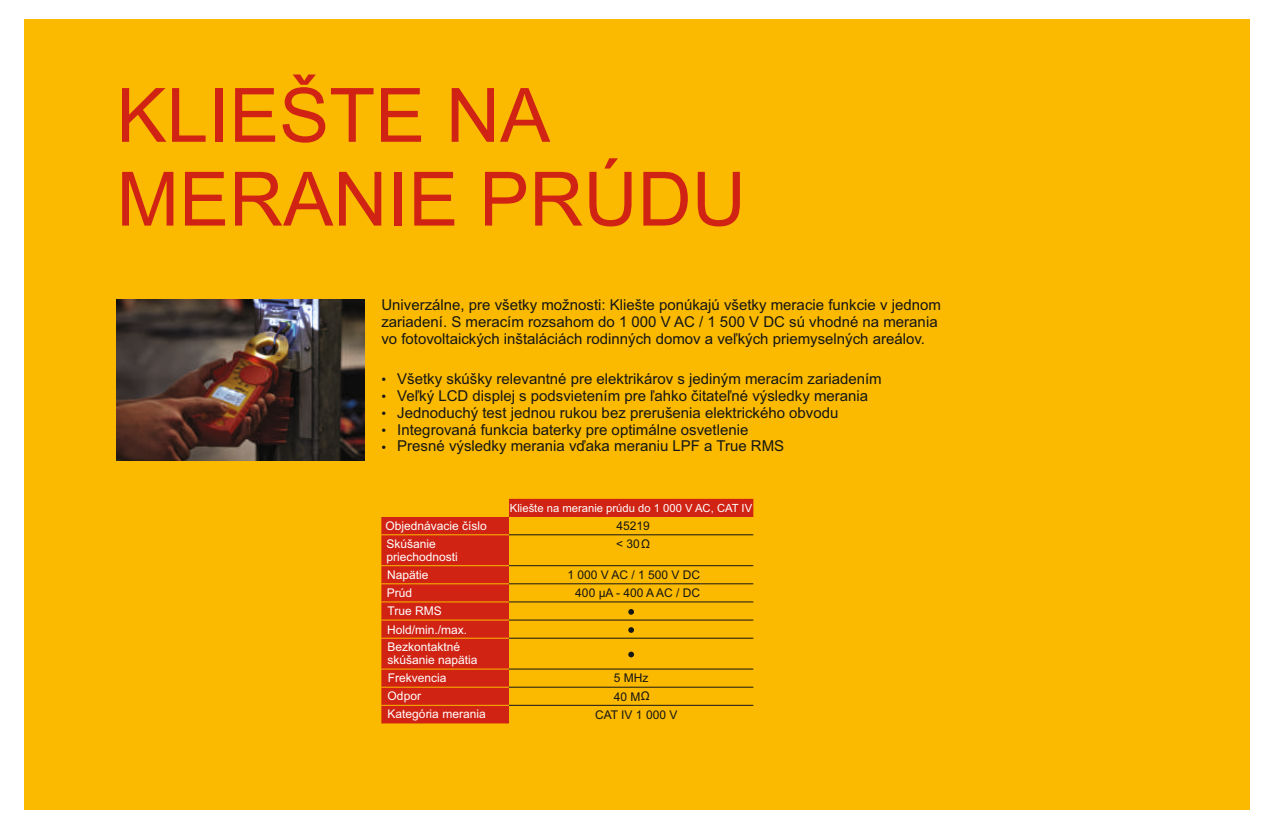
<style>
.page{position:relative;width:1274px;height:828px;background:#fff}
.page>*{position:absolute;margin:0;border:0;box-sizing:border-box;transform-origin:0 0}
.t1{font:75px/83.8px "Arial";color:#d02314}
.t2{font:15px/16.8px "Arial";color:#151616}
.t3{font:13.5px/17px "Arial";color:#151616;text-align:justify}
.t4{font:12px/18px "Arial";color:#fff}
.t5{font:12px/17.7px "Arial";color:#151616}
.t6{font:11.25px "Arial";color:#fff}
</style>
<div class="page">
<div style="left:24px;top:19px;width:1225px;height:790px;background:#fbb900"></div>
<img style="left:117px;top:299px;width:247px;height:162px">
<svg style="left:381px;top:499px;width:372px;height:224px"></svg>
<hr style="left:509px;top:535px;width:244px;height:1px;background:#151616">
<hr style="left:509px;top:565px;width:244px;height:1px;background:#151616">
<hr style="left:509px;top:584px;width:244px;height:1px;background:#151616">
<hr style="left:509px;top:602px;width:244px;height:1px;background:#151616">
<hr style="left:509px;top:620px;width:244px;height:1px;background:#151616">
<hr style="left:509px;top:638px;width:244px;height:1px;background:#151616">
<hr style="left:509px;top:669px;width:244px;height:1px;background:#151616">
<hr style="left:509px;top:687px;width:244px;height:1px;background:#151616">
<hr style="left:509px;top:705px;width:244px;height:1px;background:#151616">
<hr style="left:381px;top:535px;width:128px;height:1px;background:#fbb900">
<hr style="left:381px;top:565px;width:128px;height:1px;background:#fbb900">
<hr style="left:381px;top:584px;width:128px;height:1px;background:#fbb900">
<hr style="left:381px;top:602px;width:128px;height:1px;background:#fbb900">
<hr style="left:381px;top:620px;width:128px;height:1px;background:#fbb900">
<hr style="left:381px;top:638px;width:128px;height:1px;background:#fbb900">
<hr style="left:381px;top:669px;width:128px;height:1px;background:#fbb900">
<hr style="left:381px;top:687px;width:128px;height:1px;background:#fbb900">
<hr style="left:381px;top:705px;width:128px;height:1px;background:#fbb900">
<svg style="left:628px;top:609px;width:6px;height:6px"></svg>
<svg style="left:628px;top:627px;width:6px;height:6px"></svg>
<svg style="left:628px;top:652px;width:6px;height:5px"></svg>
<h1 class="t1" style="left:116px;top:80px;width:631px">KLIEŠTE NA<br>MERANIE PRÚDU</h1>
<p class="t2" style="left:381px;top:298px;width:561px">Univerzálne, pre všetky možnosti: Kliešte ponúkajú všetky meracie funkcie v jednom zariadení. S meracím rozsahom do 1 000 V AC / 1 500 V DC sú vhodné na merania vo fotovoltaických inštaláciách rodinných domov a veľkých priemyselných areálov.</p>
<p class="t2" style="left:397px;top:372px;width:486px">Všetky skúšky relevantné pre elektrikárov s jediným meracím zariadením Veľký LCD displej s podsvietením pre ľahko čitateľné výsledky merania Jednoduchý test jednou rukou bez prerušenia elektrického obvodu Integrovaná funkcia baterky pre optimálne osvetlenie<br>Presné výsledky merania vďaka meraniu LPF a True RMS</p>
<p class="t3" style="left:381px;top:372px;width:6px">• • • • •</p>
<p class="t4" style="left:385px;top:518px;width:103px">Objednávacie číslo<br>Skúšanie</p>
<p class="t4" style="left:386px;top:549px;width:82px">priechodnosti<br>Napätie<br>Prúd<br>True RMS<br>Hold/min./max.<br>Bezkontaktné</p>
<p class="t4" style="left:387px;top:652px;width:92px">skúšanie napätia</p>
<p class="t4" style="left:387px;top:688px;width:100px;line-height:17.5px">Odpor<br>Kategória merania</p>
<p class="t4" style="left:388px;top:670px;width:60px">Frekvencia</p>
<p class="t6" style="left:510px;top:504px;width:244px">Kliešte na meranie prúdu do 1 000 V AC, CAT IV</p>
<p class="t5" style="left:616px;top:518px;width:36px">45219 &lt; 30Ω</p>
<p class="t5" style="left:567px;top:567px;width:134px">1 000 V AC / 1 500 V DC</p>
<p class="t5" style="left:575px;top:585px;width:126px">400 μA - 400 A AC / DC</p>
<p class="t5" style="left:614px;top:670px;width:36px">5 MHz</p>
<p class="t5" style="left:614px;top:689px;width:37px">40 MΩ</p>
<p class="t5" style="left:595px;top:707px;width:84px">CAT IV 1 000 V</p>
</div>
